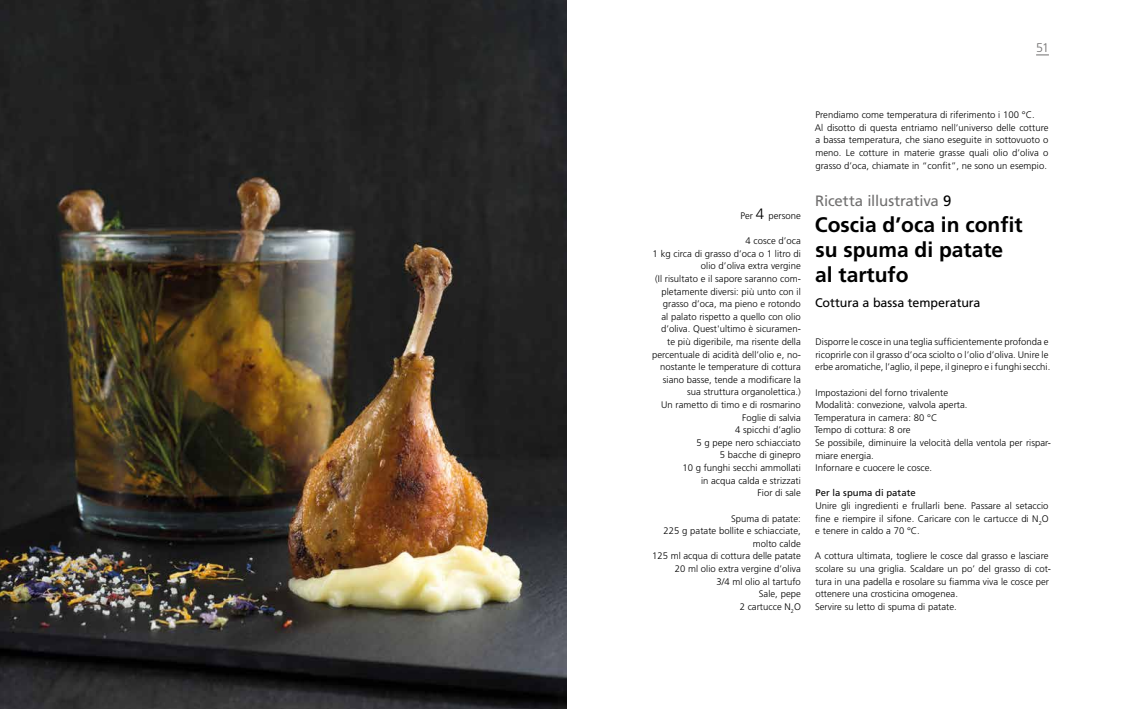
<style>
.page{position:relative;width:1134px;height:709px;background:#fff}
.page>*{position:absolute;margin:0;border:0;box-sizing:border-box;transform-origin:0 0}
.t1{font:700 21px/25.2px "Frutiger LT";color:#000}
.t2{font:15px "Frutiger LT";letter-spacing:-.01em;color:#706f6f}
.t3{font:12.5px "Frutiger LT";letter-spacing:-.005em;color:#000}
.t4{font:300 12.5px "Frutiger LT";color:#706f6f}
.t5{font:300 9.5px/12.6px "Frutiger LT";letter-spacing:.005em;color:#000}
.t6{font:9.5px "Frutiger LT";letter-spacing:.005em;color:#000}
.s1{font-size:15px}
.s2{color:#000}
</style>
<div class="page">
<svg style="left:1036px;top:55px;width:13px;height:1px"></svg>
<img style="left:0;top:0;width:567px;height:709px">
<h3 class="t4" style="left:1036px;top:40px;width:14px">51</h3>
<p class="t5" style="left:740px;top:209px;width:62px">Per <span class="s1">4</span> persone</p>
<p class="t5" style="left:652px;top:235px;width:150px;text-align:right">4 cosce d’oca<br>1 kg circa di grasso d’oca o 1 litro di olio d’oliva extra vergine<br>(Il risultato e il sapore saranno com&shy;pletamente diversi: più unto con il grasso d’oca, ma pieno e rotondo<br>al palato rispetto a quello con olio d’oliva. Quest'ultimo è sicuramen&shy;te più digeribile, ma risente della percentuale di acidità dell’olio e, no&shy;nostante le temperature di cottura siano basse, tende a modificare la sua struttura organolettica.)<br>U n rametto di timo e di rosmarino<br>Foglie di salvia<br>4 spicchi d’aglio<br>5 g pepe nero schiacciato<br>5 bacche di ginepro<br>10 g funghi secchi ammollati<br>in acqua calda e strizzati<br>Fior di sale</p>
<p class="t5" style="left:652px;top:512px;width:150px;text-align:right">Spuma di patate:<br>225 g patate bollite e schiacciate, molto calde<br>125 ml acqua di cottura delle patate<br>20 ml olio extra vergine d’oliva<br>3/4 ml olio al tartufo<br>Sale, pepe<br>2 cartucce N <sub>2</sub>O</p>
<p class="t5" style="left:815px;top:109px;width:235px">Prendiamo come temperatura di riferimento i 100 °C.<br>Al disotto di questa entriamo nell’universo delle cotture a bassa temperatura, che siano eseguite in sottovuoto o meno. Le cotture in materie grasse quali olio d’oliva o grasso d’oca, chiamate in “confit”, ne sono un esempio.</p>
<h2 class="t2" style="left:815px;top:192px;width:138px">Ricetta illustrativa <span class="s2">9</span></h2>
<h1 class="t1" style="left:815px;top:212px;width:209px">Coscia d’oca in confit su spuma di patate al tartufo</h1>
<h3 class="t3" style="left:815px;top:295px;width:167px">Cottura a bassa temperatura</h3>
<p class="t5" style="left:815px;top:335px;width:237px">Disporre le cosce in una teglia sufficientemente profonda e ricoprirle con il grasso d’oca sciolto o l’olio d’oliva. U nire le erbe aromatiche, l’aglio, il pepe, il ginepro e i funghi secchi.</p>
<p class="t5" style="left:814px;top:386px;width:238px">Impostazioni del forno trivalente<br>Modalità: convezione, valvola aperta.<br>Temperatura in camera: 80 °C<br>Tempo di cottura: 8 ore<br>Se possibile, diminuire la velocità della ventola per rispar&shy;miare energia.<br>Infornare e cuocere le cosce.</p>
<p class="t6" style="left:815px;top:487px;width:102px">Per la spuma di patate</p>
<p class="t5" style="left:815px;top:499px;width:235px;text-align:justify">U nire gli ingredienti e frullarli bene. Passare al setaccio fine e riempire il sifone. Caricare con le cartucce di N <sub>2</sub>O e tenere in caldo a 70 °C.</p>
<p class="t5" style="left:815px;top:550px;width:238px">A cottura ultimata, togliere le cosce dal grasso e lasciare scolare su una griglia. Scaldare un po’ del grasso di cot&shy;tura in una padella e rosolare su fiamma viva le cosce per ottenere una crosticina omogenea.<br>Servire su letto di spuma di patate.</p>
</div>
